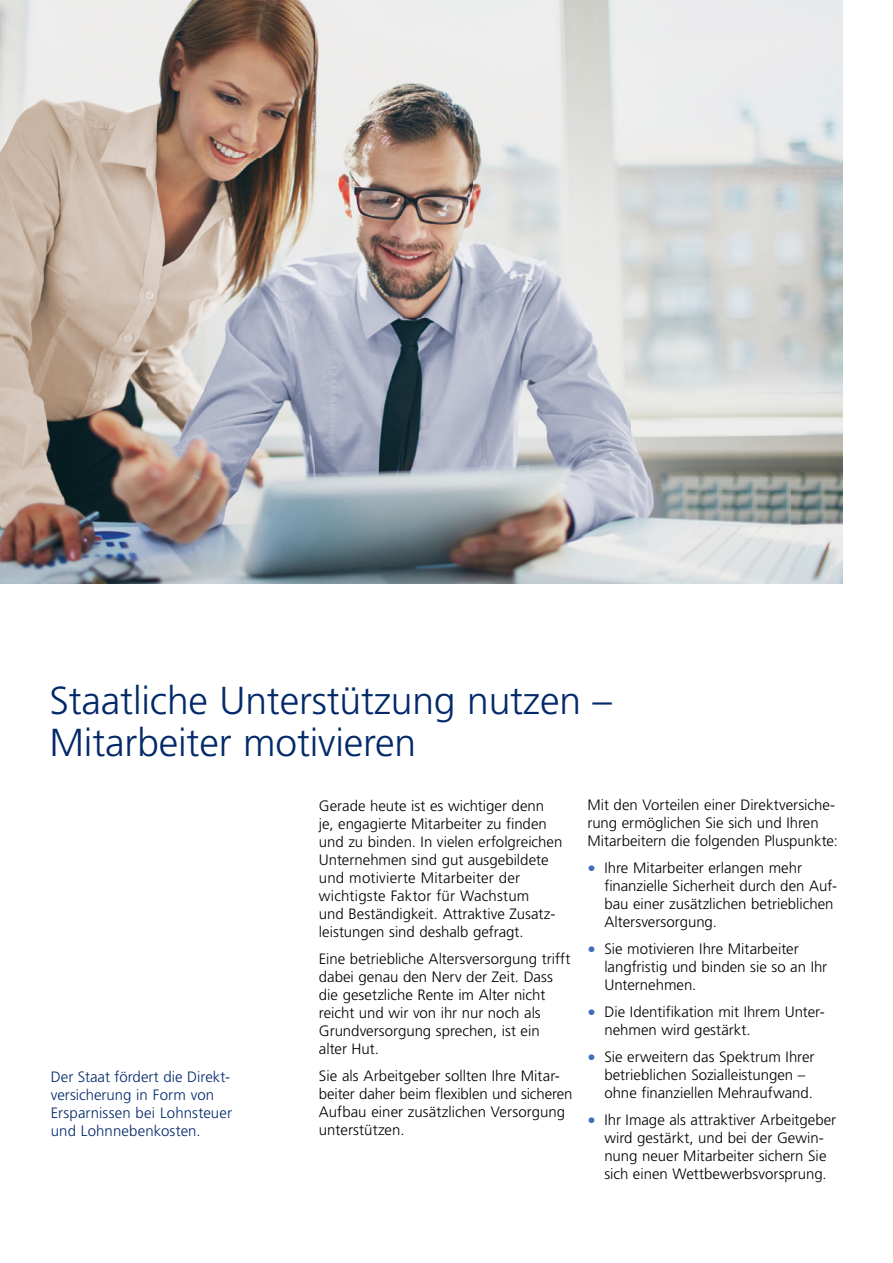
<style>
.page{position:relative;width:893px;height:1263px;background:#fff}
.page>*{position:absolute;margin:0;border:0;box-sizing:border-box;transform-origin:0 0}
.t1{font:300 39px/42px "Frutiger LT Pro";letter-spacing:-.005em;color:#03296a}
.t2{font:300 15px/18px "Frutiger LT Pro";color:#000}
.t3{font:300 15px/18px "Frutiger LT Pro";letter-spacing:.005em;color:#03296a}
.s1{font-size:16.5px;color:#3e6fb7}
</style>
<div class="page">
<img style="left:0;top:0;width:842px;height:583px">
<h1 class="t1" style="left:50px;top:680px;width:564px">Staatliche Unterstützung nutzen –<br>Mitarbeiter motivieren</h1>
<p class="t3" style="left:51px;top:1068px;width:183px">Der Staat fördert die Direkt&shy;versicherung in Form von<br>Ersparnissen bei Lohnsteuer und Lohnnebenkosten.</p>
<p class="t2" style="left:319px;top:797px;width:245px">Gerade heute ist es wichtiger denn je, engagierte Mitarbeiter zu finden und zu binden. In vielen erfolgreichen Unternehmen sind gut ausgebildete und motivierte Mitarbeiter der wichtigste Faktor für Wachstum<br>und Beständigkeit. Attraktive Zusatz&shy;leistungen sind deshalb gefragt.</p>
<p class="t2" style="left:319px;top:950px;width:253px">Eine betriebliche Altersversorgung trifft dabei genau den Nerv der Zeit. Dass die gesetzliche Rente im Alter nicht reicht und wir von ihr nur noch als<br>Grund versorgung sprechen, ist ein alter Hut.</p>
<p class="t2" style="left:319px;top:1067px;width:255px">Sie als Arbeitgeber sollten Ihre Mitar&shy;beiter daher beim flexiblen und sicheren Aufbau einer zusätzlichen Versorgung unterstützen.</p>
<p class="t2" style="left:587px;top:796px;width:252px">Mit den Vorteilen einer Direktversiche&shy;rung ermöglichen Sie sich und Ihren<br>Mitarbeitern die folgenden Pluspunkte:</p>
<p class="t2" style="left:604px;top:859px;width:234px;text-indent:-17px"><span class="s1">•</span> Ihre Mitarbeiter erlangen mehr finanzielle Sicherheit durch den Auf&shy;bau einer zusätzlichen betrieblichen<br>Altersversorgung.</p>
<p class="t2" style="left:604px;top:940px;width:224px;text-indent:-17px"><span class="s1">•</span> Sie motivieren Ihre Mitarbeiter langfristig und binden sie so an Ihr<br>Unternehmen.</p>
<p class="t2" style="left:604px;top:1003px;width:222px;text-indent:-17px"><span class="s1">•</span> Die Identifikation mit Ihrem Unter&shy;nehmen wird gestärkt.</p>
<p class="t2" style="left:604px;top:1048px;width:212px;text-indent:-17px"><span class="s1">•</span> Sie erweitern das Spektrum Ihrer betrieblichen Sozialleistungen – ohne finanziellen Mehraufwand.</p>
<p class="t2" style="left:587px;top:1111px;width:250px;text-align:center"><span class="s1">•</span> Ihr Image als attraktiver Arbeitgeber wird gestärkt, und bei der Gewin&shy;nung neuer Mitarbeiter sichern Sie sich einen Wettbewerbsvorsprung.</p>
</div>
